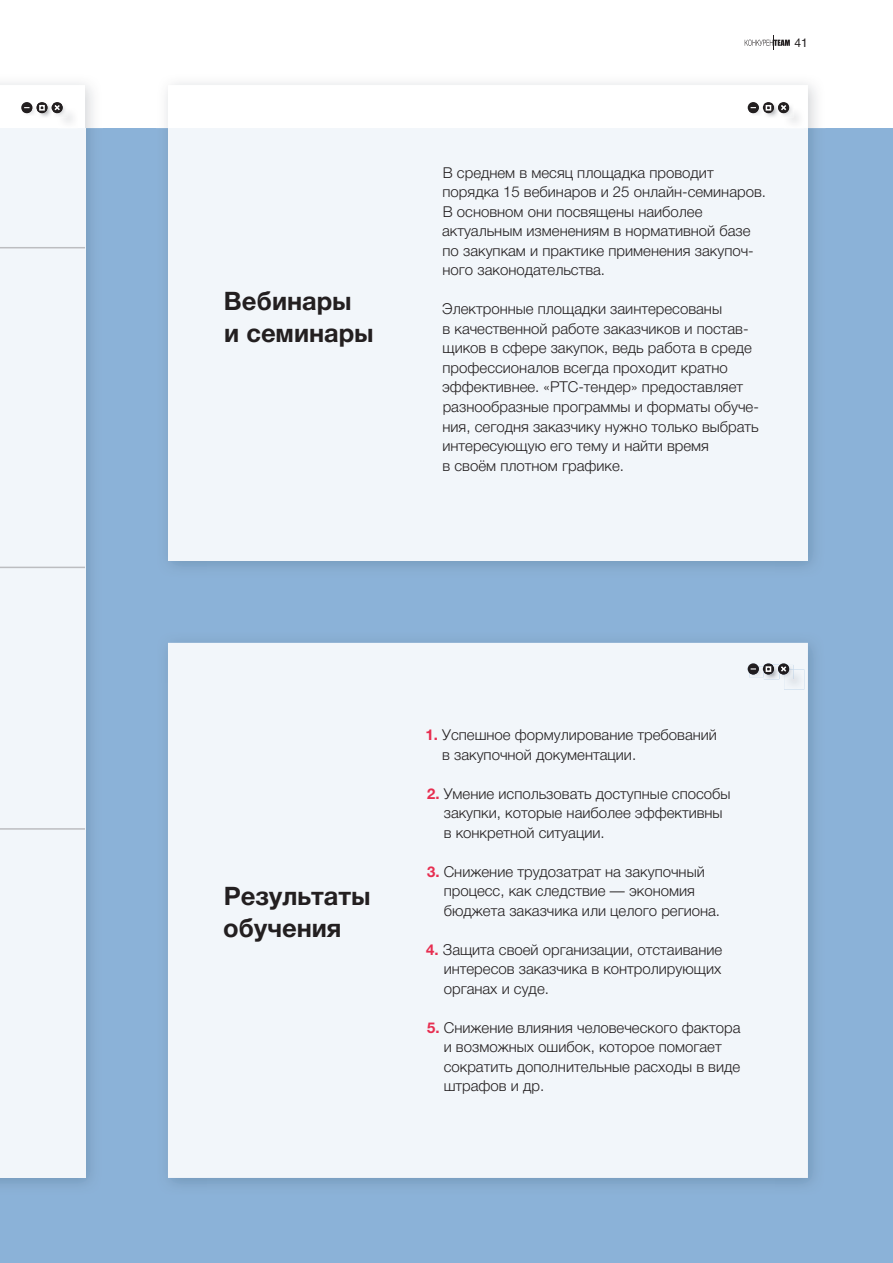
<style>
.page{position:relative;width:893px;height:1263px;background:#fff}
.page>*{position:absolute;margin:0;border:0;box-sizing:border-box;transform-origin:0 0}
.t1{font:700 25.5px/31.5px "Helvetica Neue Cyr";color:#231f20}
.t2{font:300 15px/19.5px "Helvetica Neue Cyr";color:#231f20}
.t3{font:12px "Helvetica Neue Cyr";color:#231f20}
.s1{font-weight:700;color:#e72e50}
</style>
<div class="page">
<div style="left:0;top:128px;width:893px;height:1135px;background:#8bb2d8"></div>
<img style="left:167px;top:642px;width:647px;height:40px">
<div style="left:168px;top:643px;width:640px;height:535px;background:#f2f6fa"></div>
<div style="left:168px;top:128px;width:640px;height:433px;background:#f2f6fa"></div>
<img style="left:0;top:83px;width:93px;height:1101px">
<div style="left:0;top:128px;width:85px;height:1050px;background:#f2f6fa"></div>
<hr style="left:0;top:247px;width:85px;height:1px;background:#bcbdc0">
<hr style="left:0;top:567px;width:85px;height:1px;background:#bcbdc0">
<hr style="left:0;top:828px;width:85px;height:2px;background:#bcbdc0">
<svg style="left:0;top:85px;width:85px;height:43px"></svg>
<svg style="left:747px;top:102px;width:55px;height:24px"></svg>
<img style="left:784px;top:669px;width:20px;height:21px">
<img style="left:764px;top:679px;width:30px;height:1px">
<svg style="left:748px;top:663px;width:46px;height:16px"></svg>
<svg style="left:745px;top:36px;width:45px;height:14px"></svg>
<h1 class="t1" style="left:224px;top:286px;width:151px">Вебинары<br>и семинары</h1>
<p class="t3" style="left:795px;top:36px;width:15px">41</p>
<p class="t2" style="left:442px;top:163px;width:325px">В среднем в месяц площадка проводит порядка 15 вебинаров и 25 онлайн-семинаров.<br>В основном они посвящены наиболее актуальным изменениям в нормативной базе по закупкам и практике применения закупоч&shy;ного законодательства.</p>
<p class="t2" style="left:442px;top:300px;width:318px">Электронные площадки заинтересованы<br>в качественной работе заказчиков и постав&shy;щиков в сфере закупок, ведь работа в среде профессионалов всегда проходит кратно эффективнее. «РТС-тендер» предоставляет разнообразные программы и форматы обуче&shy;ния, сегодня заказчику нужно только выбрать интересующую его тему и найти время<br>в своём плотном графике.</p>
<h1 class="t1" style="left:223px;top:881px;width:149px">Результаты обучения</h1>
<p class="t2" style="left:442px;top:725px;width:276px;text-indent:-17px"><span class="s1">1.</span> Успешное формулирование требований в закупочной документации.</p>
<p class="t2" style="left:444px;top:784px;width:288px;text-indent:-17px"><span class="s1">2.</span> Умение использовать доступные способы закупки, которые наиболее эффективны в конкретной ситуации.</p>
<p class="t2" style="left:444px;top:862px;width:278px;text-indent:-17px"><span class="s1">3.</span> Снижение трудозатрат на закупочный процесс, как следствие — экономия бюджета заказчика или целого региона.</p>
<p class="t2" style="left:444px;top:940px;width:280px;text-align:justify;text-indent:-18px"><span class="s1">4.</span> Защита своей организации, отстаивание интересов заказчика в контролирующих органах и суде.</p>
<p class="t2" style="left:444px;top:1018px;width:298px;text-indent:-17px"><span class="s1">5.</span> Снижение влияния человеческого фактора и возможных ошибок, которое помогает сократить дополнительные расходы в виде штрафов и др.</p>
</div>
